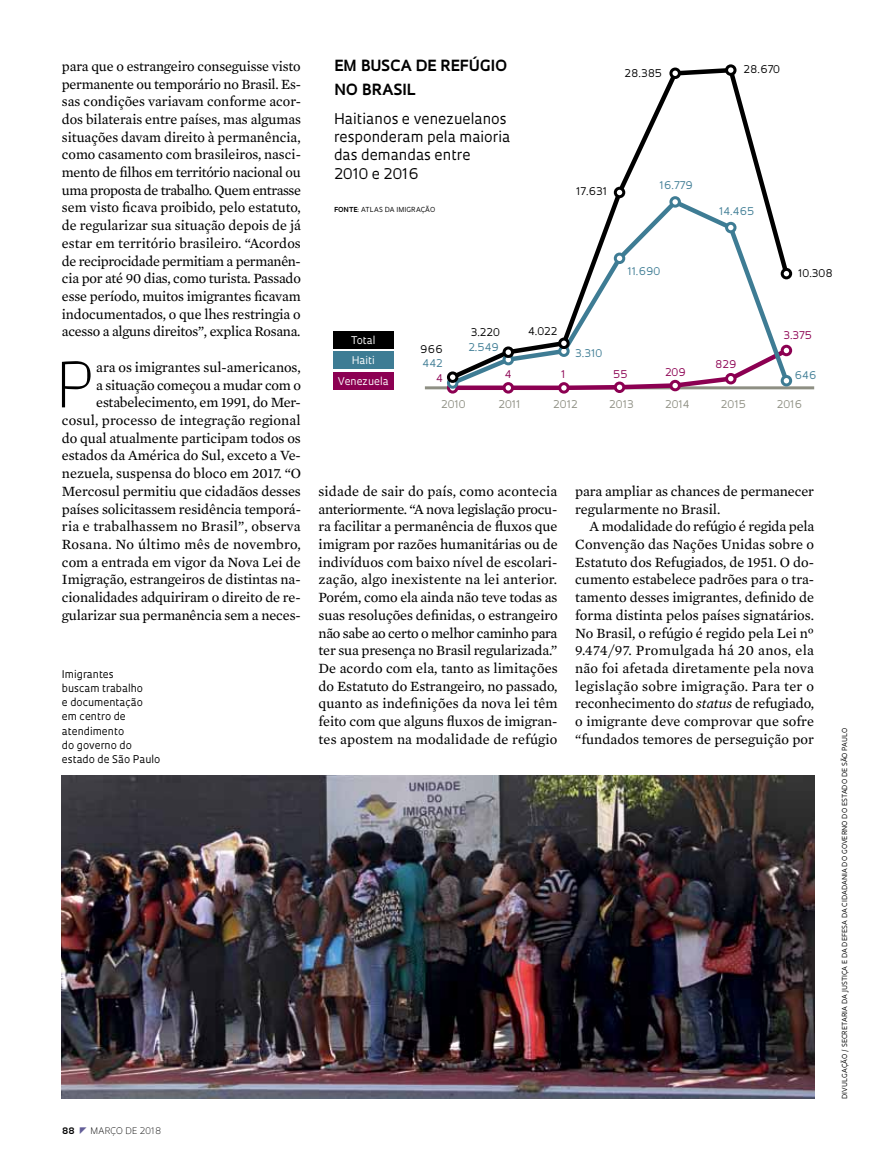
<style>
.page{position:relative;width:885px;height:1169px;background:#fff}
.page>*{position:absolute;margin:0;border:0;box-sizing:border-box;transform-origin:0 0}
.t1{font:300 60.45px "Oculum";color:#000}
.t2{font:700 15px/24px "Oculum";letter-spacing:.01em;color:#000}
.t3{font:14.4px/17.7px "Mercury Text G2";letter-spacing:-.005em;color:#000;text-align:justify}
.t4{font:14.4px/18.3px "Oculum";color:#000}
.t5{font:10.35px/14.1px "Oculum";color:#000}
.t6{font:10.35px "Oculum";color:#3e7c94}
.t7{font:10.35px "Oculum";color:#8e8f83}
.t8{font:10.35px "Oculum";color:#fff}
.t9{font:10.35px "Oculum";color:#8c0052}
.t10{font:300 8.7px "Oculum";letter-spacing:.01em;color:#000}
.t11{font:700 8.7px "Oculum";color:#000}
.t12{font:6.75px "Oculum";letter-spacing:.015em;color:#000}
.s1{font-weight:700}
.s2{font-style:italic}
</style>
<div class="page">
<hr style="left:425px;top:386px;width:389px;height:3px;background:#8e8f83">
<div style="left:333px;top:372px;width:60px;height:17px;background:#8c0052"></div>
<div style="left:333px;top:352px;width:60px;height:17px;background:#3e7c94"></div>
<div style="left:333px;top:331px;width:60px;height:17px;background:#000"></div>
<svg style="left:448px;top:389px;width:344px;height:3px"></svg>
<svg style="left:458px;top:383px;width:334px;height:6px"></svg>
<svg style="left:447px;top:67px;width:345px;height:316px"></svg>
<div style="left:447px;top:382px;width:11px;height:11px;border:3px solid #8c0052;border-radius:50%"></div>
<div style="left:504px;top:383px;width:9px;height:9px;background:#fff;border-radius:50%"></div>
<div style="left:503px;top:382px;width:11px;height:11px;border:3px solid #8c0052;border-radius:50%"></div>
<div style="left:560px;top:383px;width:8px;height:9px;background:#fff;border-radius:50%"></div>
<div style="left:558px;top:382px;width:12px;height:11px;border:3px solid #8c0052;border-radius:50%"></div>
<div style="left:615px;top:383px;width:9px;height:8px;background:#fff;border-radius:50%"></div>
<div style="left:614px;top:381px;width:11px;height:12px;border:3px solid #8c0052;border-radius:50%"></div>
<div style="left:671px;top:381px;width:8px;height:9px;background:#fff;border-radius:50%"></div>
<div style="left:669px;top:380px;width:12px;height:11px;border:3px solid #8c0052;border-radius:50%"></div>
<div style="left:727px;top:374px;width:8px;height:9px;background:#fff;border-radius:50%"></div>
<div style="left:725px;top:373px;width:12px;height:11px;border:3px solid #8c0052;border-radius:50%"></div>
<div style="left:782px;top:346px;width:9px;height:9px;background:#fff;border-radius:50%"></div>
<div style="left:781px;top:345px;width:11px;height:11px;border:3px solid #8c0052;border-radius:50%"></div>
<div style="left:448px;top:379px;width:9px;height:8px;background:#fff;border-radius:50%"></div>
<div style="left:447px;top:377px;width:11px;height:12px;border:3px solid #3e7c94;border-radius:50%"></div>
<div style="left:504px;top:355px;width:9px;height:9px;background:#fff;border-radius:50%"></div>
<div style="left:503px;top:354px;width:11px;height:11px;border:3px solid #3e7c94;border-radius:50%"></div>
<div style="left:560px;top:347px;width:8px;height:8px;background:#fff;border-radius:50%"></div>
<div style="left:558px;top:345px;width:12px;height:12px;border:3px solid #3e7c94;border-radius:50%"></div>
<div style="left:615px;top:254px;width:9px;height:8px;background:#fff;border-radius:50%"></div>
<div style="left:614px;top:252px;width:11px;height:12px;border:3px solid #3e7c94;border-radius:50%"></div>
<div style="left:671px;top:198px;width:8px;height:8px;background:#fff;border-radius:50%"></div>
<div style="left:669px;top:196px;width:12px;height:12px;border:3px solid #3e7c94;border-radius:50%"></div>
<div style="left:727px;top:223px;width:8px;height:9px;background:#fff;border-radius:50%"></div>
<div style="left:725px;top:222px;width:12px;height:11px;border:3px solid #3e7c94;border-radius:50%"></div>
<div style="left:782px;top:376px;width:9px;height:9px;background:#fff;border-radius:50%"></div>
<div style="left:781px;top:375px;width:11px;height:11px;border:3px solid #3e7c94;border-radius:50%"></div>
<div style="left:448px;top:373px;width:9px;height:8px;background:#fff;border-radius:50%"></div>
<div style="left:447px;top:371px;width:11px;height:12px;border:3px solid #000;border-radius:50%"></div>
<div style="left:504px;top:348px;width:9px;height:8px;background:#fff;border-radius:50%"></div>
<div style="left:503px;top:346px;width:11px;height:12px;border:3px solid #000;border-radius:50%"></div>
<div style="left:560px;top:339px;width:8px;height:8px;background:#fff;border-radius:50%"></div>
<div style="left:558px;top:337px;width:12px;height:12px;border:3px solid #000;border-radius:50%"></div>
<div style="left:615px;top:188px;width:9px;height:9px;background:#fff;border-radius:50%"></div>
<div style="left:614px;top:187px;width:11px;height:11px;border:3px solid #000;border-radius:50%"></div>
<div style="left:671px;top:69px;width:8px;height:8px;background:#fff;border-radius:50%"></div>
<div style="left:669px;top:68px;width:12px;height:11px;border:3px solid #000;border-radius:50%"></div>
<div style="left:727px;top:66px;width:8px;height:8px;background:#fff;border-radius:50%"></div>
<div style="left:725px;top:64px;width:12px;height:12px;border:3px solid #000;border-radius:50%"></div>
<div style="left:782px;top:269px;width:9px;height:9px;background:#fff;border-radius:50%"></div>
<div style="left:781px;top:268px;width:11px;height:11px;border:3px solid #000;border-radius:50%"></div>
<img style="left:62px;top:776px;width:752px;height:322px">
<p class="t3" style="left:62px;top:56px;width:241px">para que o estrangeiro conseguisse visto permanente ou temporário no Brasil. Es&shy;sas condições variavam conforme acor&shy;dos bilaterais entre países, mas algumas situações davam direito à permanência, como casamento com brasileiros, nasci&shy;mento de filhos em território nacional ou uma proposta de trabalho. Quem entrasse sem visto ficava proibido, pelo estatuto, de regularizar sua situação depois de já estar em território brasileiro. “Acordos de reciprocidade permitiam a permanên&shy;cia por até 90 dias, como turista. Passado esse período, muitos imigrantes ficavam indocumentados, o que lhes restringia o acesso a alguns direitos”, explica Rosana.</p>
<h1 class="t1" style="left:56px;top:343px;width:40px">P</h1>
<p class="t3" style="left:62px;top:357px;width:241px;text-align:right">ara os imigrantes sul-americanos,<br>a situação começou a mudar com o estabelecimento, em 1991, do Mer&shy;cosul, processo de integração regional do qual atualmente participam todos os estados da América do Sul, exceto a Ve&shy;nezuela, suspensa do bloco em 2017. “O Mercosul permitiu que cidadãos desses países solicitassem residência temporá&shy;ria e trabalhassem no Brasil”, observa Rosana. No último mês de novembro, com a entrada em vigor da Nova Lei de Imigração, estrangeiros de distintas na&shy;cionalidades adquiriram o direito de re&shy;gularizar sua permanência sem a neces-</p>
<p class="t5" style="left:62px;top:666px;width:100px">I migrantes<br>buscam trabalho<br>e documentação em centro de atendimento<br>do governo do estado de São Paulo</p>
<p class="t11" style="left:62px;top:1124px;width:14px">88</p>
<p class="t10" style="left:90px;top:1124px;width:72px">MARÇO DE 2018</p>
<p class="t2" style="left:334px;top:52px;width:174px">EM BUSCA DE REFÚGIO<br>NO BRASIL</p>
<p class="t4" style="left:334px;top:109px;width:178px">Haitianos e venezuelanos responderam pela maioria das demandas entre<br>2010 e 2016</p>
<p class="t12" style="left:334px;top:205px;width:103px"><span class="s1">FONTE</span>: Atlas da I migração</p>
<p class="t5" style="left:625px;top:66px;width:39px">28.385</p>
<p class="t5" style="left:744px;top:62px;width:38px">28.670</p>
<p class="t5" style="left:576px;top:184px;width:33px">17.631</p>
<p class="t6" style="left:660px;top:179px;width:35px">16.779</p>
<p class="t6" style="left:627px;top:265px;width:35px">11.690</p>
<p class="t6" style="left:719px;top:204px;width:37px">14.465</p>
<p class="t5" style="left:798px;top:266px;width:36px">10.308</p>
<p class="t8" style="left:351px;top:333px;width:26px">Total</p>
<p class="t8" style="left:352px;top:354px;width:25px">Haiti</p>
<p class="t8" style="left:338px;top:374px;width:52px">Venezuela</p>
<p class="t5" style="left:471px;top:325px;width:31px">3.220</p>
<p class="t5" style="left:528px;top:323px;width:31px">4.022</p>
<p class="t9" style="left:783px;top:328px;width:30px">3.375</p>
<p class="t6" style="left:468px;top:341px;width:32px">2.549</p>
<p class="t5" style="left:420px;top:341px;width:24px">966</p>
<p class="t6" style="left:575px;top:346px;width:28px">3.310</p>
<p class="t6" style="left:423px;top:356px;width:22px">442</p>
<p class="t9" style="left:715px;top:358px;width:23px">829</p>
<p class="t9" style="left:665px;top:365px;width:22px">209</p>
<p class="t9" style="left:436px;top:371px;width:8px">4</p>
<p class="t9" style="left:505px;top:368px;width:8px">4</p>
<p class="t9" style="left:561px;top:368px;width:6px">1</p>
<p class="t9" style="left:613px;top:368px;width:16px">55</p>
<p class="t6" style="left:795px;top:368px;width:24px">646</p>
<p class="t7" style="left:441px;top:397px;width:26px">2010</p>
<p class="t7" style="left:498px;top:397px;width:24px">2011</p>
<p class="t7" style="left:553px;top:397px;width:26px">2012</p>
<p class="t7" style="left:609px;top:397px;width:26px">2013</p>
<p class="t7" style="left:665px;top:397px;width:26px">2014</p>
<p class="t7" style="left:721px;top:397px;width:26px">2015</p>
<p class="t7" style="left:777px;top:397px;width:27px">2016</p>
<p class="t3" style="left:319px;top:481px;width:241px">sidade de sair do país, como acontecia anteriormente. “A nova legislação procu&shy;ra facilitar a permanência de fluxos que imigram por razões humanitárias ou de indivíduos com baixo nível de escolari&shy;zação, algo inexistente na lei anterior.<br>Porém, como ela ainda não teve todas as suas resoluções definidas, o estrangeiro não sabe ao certo o melhor caminho para ter sua presença no Brasil regularizada.” De acordo com ela, tanto as limitações do Estatuto do Estrangeiro, no passado, quanto as indefinições da nova lei têm feito com que alguns fluxos de imigran&shy;tes apostem na modalidade de refúgio</p>
<p class="t3" style="left:575px;top:481px;width:240px">para ampliar as chances de permanecer regularmente no Brasil.</p>
<p class="t3" style="left:575px;top:517px;width:240px;text-indent:14px">A modalidade do refúgio é regida pela Convenção das Nações Unidas sobre o Estatuto dos Refugiados, de 1951. O do&shy;cumento estabelece padrões para o tra&shy;tamento desses imigrantes, definido de forma distinta pelos países signatários.<br>No Brasil, o refúgio é regido pela Lei nº 9.474/97. Promulgada há 20 anos, ela não foi afetada diretamente pela nova legislação sobre imigração. Para ter o reconhecimento do <span class="s2">status</span> de refugiado, o imigrante deve comprovar que sofre “fundados temores de perseguição por</p>
<p class="t12" style="left:840px;top:1098px;width:373px;rotate:-90deg">divulgação / Secretaria da Justiça e da D efesa da Cidadania do Governo do Estado de São Paulo</p>
</div>
